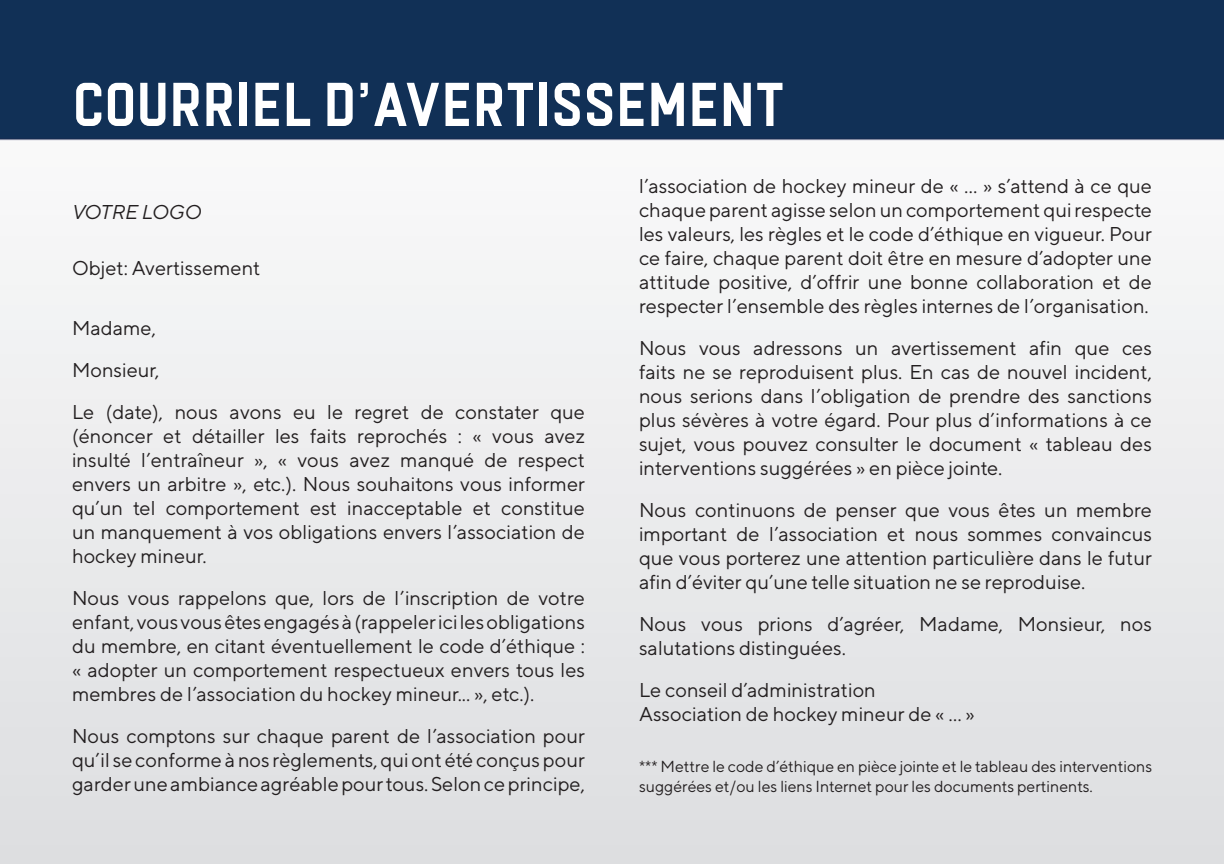
<style>
.page{position:relative;width:1224px;height:864px;background:#fff}
.page>*{position:absolute;margin:0;border:0;box-sizing:border-box;transform-origin:0 0}
.t1{font:700 60px "Manifest";color:#fff}
.t2{font:20px/24px "TT Norms";color:#231f20;text-align:justify}
.t3{font:italic 20px "TT Norms";color:#231f20}
.t4{font:16px/20px "TT Norms";color:#231f20}
</style>
<div class="page">
<img style="left:0;top:0;width:1224px;height:864px">
<h1 class="t1" style="left:73px;top:67px;width:714px">COURRIEL D’AVERTISSEMENT</h1>
<p class="t3" style="left:72px;top:200px;width:131px">VOTRE LOGO</p>
<p class="t2" style="left:72px;top:256px;width:190px">Objet: Avertissement</p>
<p class="t2" style="left:72px;top:307px;width:515px;line-height:42px;text-align:left">Madame,<br>Monsieur,<br>Le (date), nous avons eu le regret de constater que</p>
<p class="t2" style="left:72px;top:424px;width:515px">(énoncer et détailler les faits reprochés : « vous avez insulté l’entraîneur », « vous avez manqué de respect envers un arbitre », etc.). Nous souhaitons vous informer qu’un tel comportement est inacceptable et constitue un manquement à vos obligations envers l’association de hockey mineur.</p>
<p class="t2" style="left:72px;top:586px;width:515px">Nous vous rappelons que, lors de l’inscription de votre enfant, vous vous êtes engagés à (rappeler ici les obligations du membre, en citant éventuellement le code d’éthique : « adopter un comportement respectueux envers tous les membres de l’association du hockey mineur... », etc.).</p>
<p class="t2" style="left:72px;top:724px;width:515px">Nous comptons sur chaque parent de l’association pour qu’il se conforme à nos règlements, qui ont été conçus pour garder une ambiance agréable pour tous. Selon ce principe,</p>
<p class="t2" style="left:639px;top:174px;width:515px">l’association de hockey mineur de « … » s’attend à ce que chaque parent agisse selon un comportement qui respecte les valeurs, les règles et le code d’éthique en vigueur. Pour ce faire, chaque parent doit être en mesure d’adopter une attitude positive, d’offrir une bonne collaboration et de respecter l’ensemble des règles internes de l’organisation.</p>
<p class="t2" style="left:639px;top:336px;width:515px">Nous vous adressons un avertissement afin que ces faits ne se reproduisent plus. En cas de nouvel incident, nous serions dans l’obligation de prendre des sanctions plus sévères à votre égard. Pour plus d’informations à ce sujet, vous pouvez consulter le document « tableau des interventions suggérées » en pièce jointe.</p>
<p class="t2" style="left:639px;top:498px;width:515px">Nous continuons de penser que vous êtes un membre important de l’association et nous sommes convaincus que vous porterez une attention particulière dans le futur afin d’éviter qu’une telle situation ne se reproduise.</p>
<p class="t2" style="left:639px;top:612px;width:515px">Nous vous prions d’agréer, Madame, Monsieur, nos salutations distinguées.</p>
<p class="t2" style="left:639px;top:678px;width:337px">Le conseil d’administration<br>Association de hockey mineur de « … »</p>
<p class="t4" style="left:639px;top:756px;width:515px">*** Mettre le code d’éthique en pièce jointe et le tableau des interventions suggérées et/ou les liens Internet pour les documents pertinents.</p>
</div>
